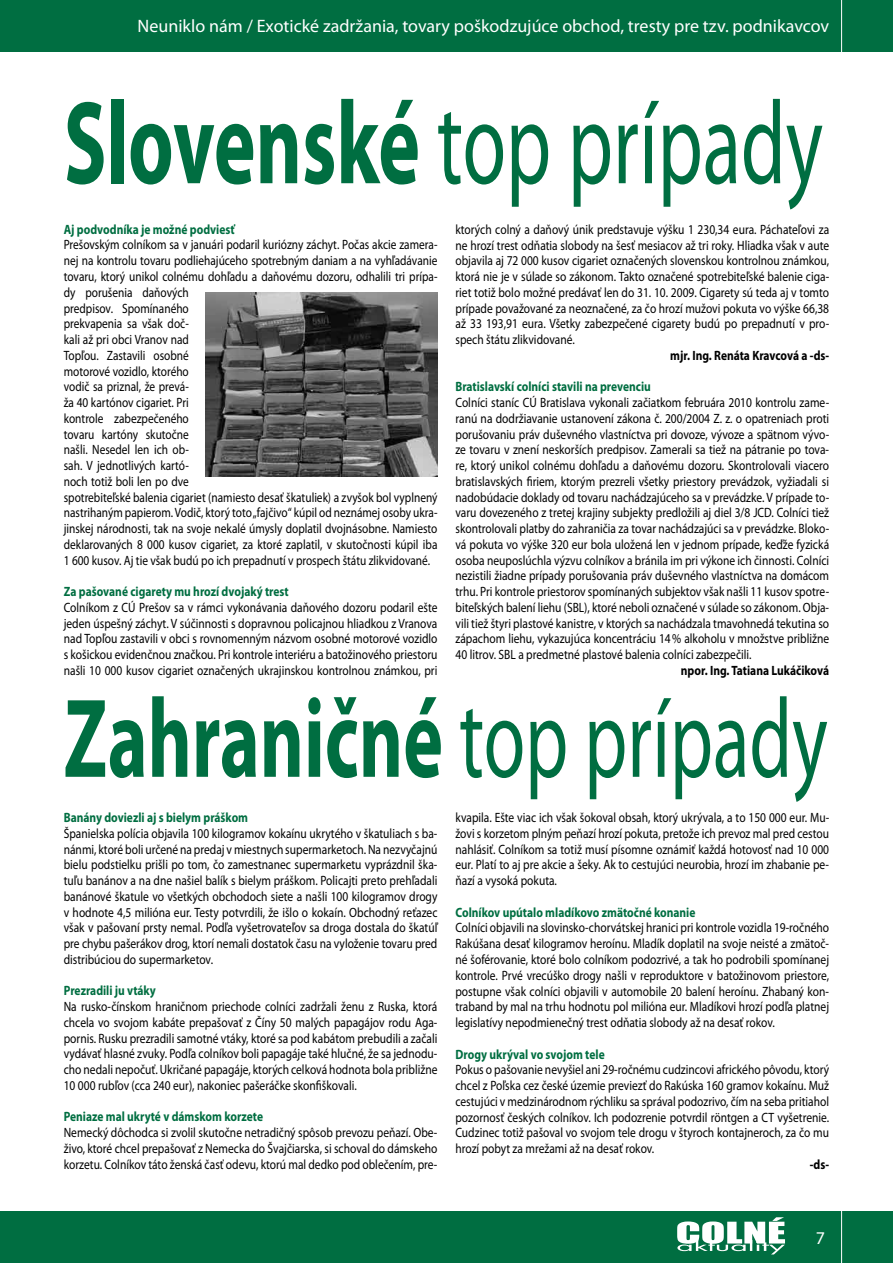
<style>
.page{position:relative;width:893px;height:1263px;background:#fff}
.page>*{position:absolute;margin:0;border:0;box-sizing:border-box;transform-origin:0 0}
.t1{font:118.8px "Myriad Pro";color:#006e41;scale:.67 1}
.t2{font:700 113.4px "Myriad Pro";color:#006e41;scale:.67 1}
.t3{font:18px "Myriad Pro";color:#fff}
.t4{font:13.5px/15.8px "Myriad Pro";color:#000;text-align:justify;scale:.85 1}
.t5{font:13.5px/15.8px "Myriad Pro";color:#000;scale:.84 1}
.t6{font:700 13.5px "Myriad Pro";color:#006e41;scale:.85 1}
.t7{font:700 13.5px "Myriad Pro";color:#000;scale:.85 1}
.s1{font-weight:700}
.s2{font-weight:400}
</style>
<div class="page">
<div style="left:0;top:0;width:893px;height:51px;background:#006e41"></div>
<div style="left:0;top:1212px;width:893px;height:51px;background:#006e41"></div>
<hr style="left:841px;top:1211px;width:1px;height:52px;background:#fff">
<hr style="left:841px;top:0;width:1px;height:54px;background:#fff">
<svg style="left:677px;top:1217px;width:108px;height:37px"></svg>
<img style="left:206px;top:292px;width:231px;height:185px">
<h3 class="t3" style="left:138px;top:15px;width:693px">Neuniklo nám / Exotické zadržania, tovary poškodzujúce obchod, tresty pre tzv. podnikavcov</h3>
<h1 class="t1" style="left:64px;top:70px;width:1135px"><span class="s1">Slovenské</span> top prípady</h1>
<p class="t6" style="left:64px;top:220px;width:203px">Aj podvodníka je možné podviesť</p>
<p class="t5" style="left:64px;top:237px;width:446px">Prešovským colníkom sa v januári podaril kuriózny záchyt. Počas akcie zamera&shy;nej na kontrolu tovaru podliehajúceho spotrebným daniam a na vyhľadávanie tovaru, ktorý unikol colnému dohľadu a daňovému dozoru, odhalili tri prípa&shy;dy porušenia daňových<br>predpisov. Spomínaného<br>prekvapenia sa však doč-<br>kali až pri obci Vranov nad<br>Topľou. Zastavili osobné<br>motorové vozidlo, ktorého<br>vodič sa priznal, že prevá-<br>ža 40 kartónov cigariet. Pri<br>kontrole zabezpečeného<br>tovaru kartóny skutočne<br>našli. Nesedel len ich ob-<br>sah. V jednotlivých kartó-<br>noch totiž boli len po dve<br>spotrebiteľské balenia cigariet (namiesto desať škatuliek) a zvyšok bol vyplnený nastrihaným papierom. Vodič, ktorý toto „fajčivo“ kúpil od neznámej osoby ukra&shy;jinskej národnosti, tak na svoje nekalé úmysly doplatil dvojnásobne. Namiesto deklarovaných 8 000 kusov cigariet, za ktoré zaplatil, v skutočnosti kúpil iba 1 600 kusov. Aj tie však budú po ich prepadnutí v prospech štátu zlikvidované.</p>
<p class="t6" style="left:64px;top:583px;width:266px">Za pašované cigarety mu hrozí dvojaký trest</p>
<p class="t4" style="left:64px;top:599px;width:441px">Colníkom z CÚ Prešov sa v rámci vykonávania daňového dozoru podaril ešte jeden úspešný záchyt. V súčinnosti s dopravnou policajnou hliadkou z Vranova nad Topľou zastavili v obci s rovnomenným názvom osobné motorové vozidlo s košickou evidenčnou značkou. Pri kontrole interiéru a batožinového priestoru našli 10 000 kusov cigariet označených ukrajinskou kontrolnou známkou, pri</p>
<p class="t4" style="left:455px;top:221px;width:441px">ktorých colný a daňový únik predstavuje výšku 1 230,34 eura. Páchateľovi za ne hrozí trest odňatia slobody na šesť mesiacov až tri roky. Hliadka však v aute objavila aj 72 000 kusov cigariet označených slovenskou kontrolnou známkou, ktorá nie je v súlade so zákonom. Takto označené spotrebiteľské balenie ciga&shy;riet totiž bolo možné predávať len do 31. 10. 2009. Cigarety sú teda aj v tomto prípade považované za neoznačené, za čo hrozí mužovi pokuta vo výške 66,38 až 33 193,91 eura. Všetky zabezpečené cigarety budú po prepadnutí v pro&shy;spech štátu zlikvidované.</p>
<p class="t7" style="left:670px;top:346px;width:188px">mjr. Ing. Renáta Kravcová a -ds-</p>
<p class="t6" style="left:455px;top:378px;width:231px">Bratislavskí colníci stavili na prevenciu</p>
<p class="t4" style="left:455px;top:394px;width:441px">Colníci staníc CÚ Bratislava vykonali začiatkom februára 2010 kontrolu zame&shy;ranú na dodržiavanie ustanovení zákona č. 200/2004 Z. z. o opatreniach proti porušovaniu práv duševného vlastníctva pri dovoze, vývoze a spätnom vývo&shy;ze tovaru v znení neskorších predpisov. Zamerali sa tiež na pátranie po tova&shy;re, ktorý unikol colnému dohľadu a daňovému dozoru. Skontrolovali viacero bratislavských firiem, ktorým prezreli všetky priestory prevádzok, vyžiadali si nadobúdacie doklady od tovaru nachádzajúceho sa v prevádzke. V prípade to&shy;varu dovezeného z tretej krajiny subjekty predložili aj diel 3/8 JCD. Colníci tiež skontrolovali platby do zahraničia za tovar nachádzajúci sa v prevádzke. Bloko&shy;vá pokuta vo výške 320 eur bola uložená len v jednom prípade, keďže fyzická osoba neuposlúchla výzvu colníkov a bránila im pri výkone ich činnosti. Colníci nezistili žiadne prípady porušovania práv duševného vlastníctva na domácom trhu. Pri kontrole priestorov spomínaných subjektov však našli 11 kusov spotre&shy;biteľských balení liehu (SBL), ktoré neboli označené v súlade so zákonom. Obja&shy;vili tiež štyri plastové kanistre, v ktorých sa nachádzala tmavohnedá tekutina so zápachom liehu, vykazujúca koncentráciu 14% alkoholu v množstve približne 40 litrov. SBL a predmetné plastové balenia colníci zabezpečili.</p>
<p class="t7" style="left:681px;top:661px;width:176px">npor. Ing. Tatiana Lukáčiková</p>
<h2 class="t2" style="left:64px;top:665px;width:1142px">Zahraničné <span class="s2">top prípady</span></h2>
<p class="t6" style="left:64px;top:809px;width:218px">Banány doviezli aj s bielym práškom</p>
<p class="t4" style="left:64px;top:825px;width:441px">Španielska polícia objavila 100 kilogramov kokaínu ukrytého v škatuliach s ba&shy;nánmi, ktoré boli určené na predaj v miestnych supermarketoch. Na nezvyčajnú bielu podstielku prišli po tom, čo zamestnanec supermarketu vyprázdnil ška&shy;tuľu banánov a na dne našiel balík s bielym práškom. Policajti preto prehľadali banánové škatule vo všetkých obchodoch siete a našli 100 kilogramov drogy v hodnote 4,5 milióna eur. Testy potvrdili, že išlo o kokaín. Obchodný reťazec však v pašovaní prsty nemal. Podľa vyšetrovateľov sa droga dostala do škatúľ pre chybu pašerákov drog, ktorí nemali dostatok času na vyloženie tovaru pred distribúciou do supermarketov.</p>
<p class="t6" style="left:64px;top:982px;width:110px">Prezradili ju vtáky</p>
<p class="t4" style="left:64px;top:998px;width:441px">Na rusko-čínskom hraničnom priechode colníci zadržali ženu z Ruska, ktorá chcela vo svojom kabáte prepašovať z Číny 50 malých papagájov rodu Aga&shy;pornis. Rusku prezradili samotné vtáky, ktoré sa pod kabátom prebudili a začali vydávať hlasné zvuky. Podľa colníkov boli papagáje také hlučné, že sa jednodu&shy;cho nedali nepočuť. Ukričané papagáje, ktorých celková hodnota bola približne 10 000 rubľov (cca 240 eur), nakoniec pašeráčke skonfiškovali.</p>
<p class="t6" style="left:64px;top:1108px;width:236px">Peniaze mal ukryté v dámskom korzete</p>
<p class="t4" style="left:64px;top:1124px;width:441px">Nemecký dôchodca si zvolil skutočne netradičný spôsob prevozu peňazí. Obe&shy;živo, ktoré chcel prepašovať z Nemecka do Švajčiarska, si schoval do dámskeho korzetu. Colníkov táto ženská časť odevu, ktorú mal dedko pod oblečením, pre-</p>
<p class="t4" style="left:455px;top:809px;width:441px">kvapila. Ešte viac ich však šokoval obsah, ktorý ukrývala, a to 150 000 eur. Mu&shy;žovi s korzetom plným peňazí hrozí pokuta, pretože ich prevoz mal pred cestou nahlásiť. Colníkom sa totiž musí písomne oznámiť každá hotovosť nad 10 000 eur. Platí to aj pre akcie a šeky. Ak to cestujúci neurobia, hrozí im zhabanie pe&shy;ňazí a vysoká pokuta.</p>
<p class="t6" style="left:455px;top:903px;width:284px">Colníkov upútalo mladíkovo zmätočné konanie</p>
<p class="t4" style="left:455px;top:920px;width:441px">Colníci objavili na slovinsko-chorvátskej hranici pri kontrole vozidla 19-ročného Rakúšana desať kilogramov heroínu. Mladík doplatil na svoje neisté a zmätoč&shy;né šoférovanie, ktoré bolo colníkom podozrivé, a tak ho podrobili spomínanej kontrole. Prvé vrecúško drogy našli v reproduktore v batožinovom priestore, postupne však colníci objavili v automobile 20 balení heroínu. Zhabaný kon&shy;traband by mal na trhu hodnotu pol milióna eur. Mladíkovi hrozí podľa platnej legislatívy nepodmienečný trest odňatia slobody až na desať rokov.</p>
<p class="t6" style="left:455px;top:1045px;width:177px">Drogy ukrýval vo svojom tele</p>
<p class="t4" style="left:455px;top:1062px;width:441px">Pokus o pašovanie nevyšiel ani 29-ročnému cudzincovi afrického pôvodu, ktorý chcel z Poľska cez české územie previezť do Rakúska 160 gramov kokaínu. Muž cestujúci v medzinárodnom rýchliku sa správal podozrivo, čím na seba pritiahol pozornosť českých colníkov. Ich podozrenie potvrdil röntgen a CT vyšetrenie.<br>Cudzinec totiž pašoval vo svojom tele drogu v štyroch kontajneroch, za čo mu hrozí pobyt za mrežami až na desať rokov.</p>
<p class="t7" style="left:810px;top:1155px;width:24px">-ds-</p>
<h3 class="t3" style="left:816px;top:1227px;width:11px">7</h3>
</div>
